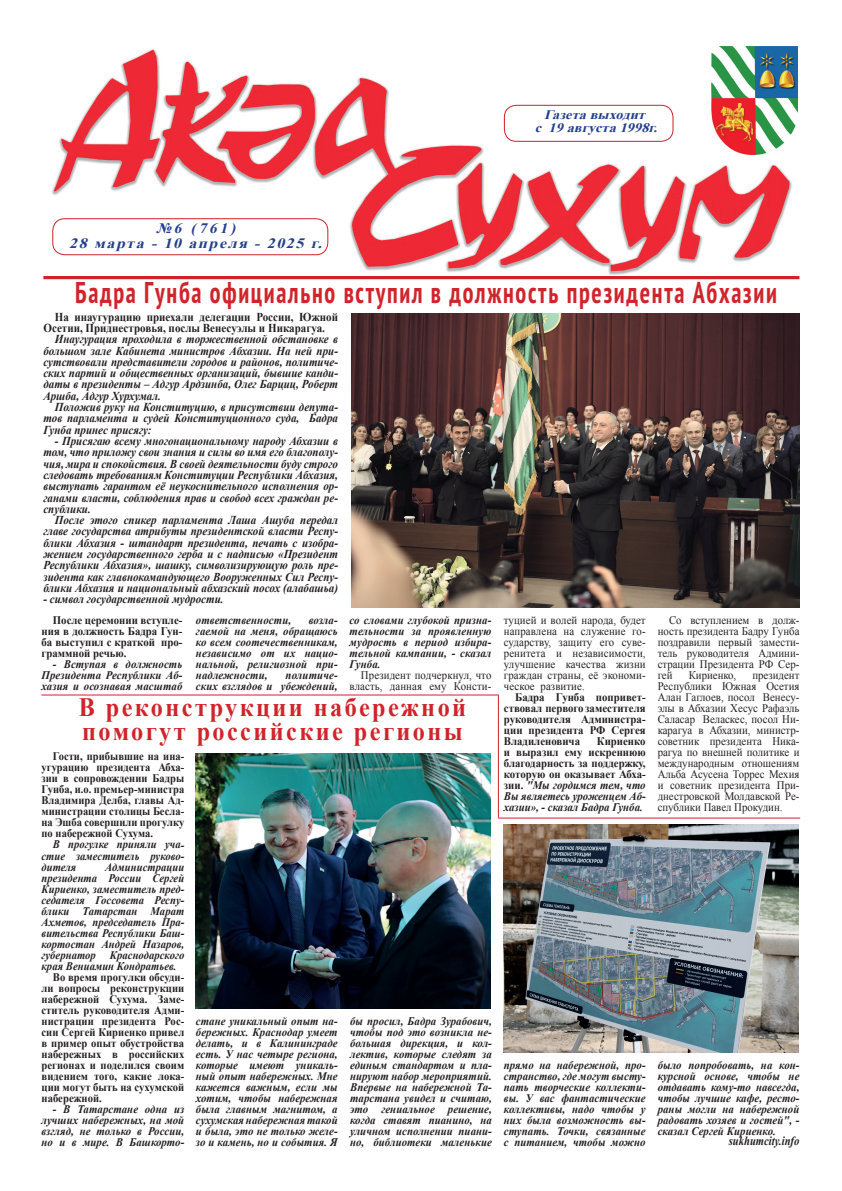
<style>
.page{position:relative;width:842px;height:1191px;background:#fff}
.page>*{position:absolute;margin:0;border:0;box-sizing:border-box;transform-origin:0 0}
.t1{font:700 condensed 30px "PT Sans Pro";letter-spacing:.07em;color:#d1232a;scale:.81 1}
.t2{font:700 26.4px/24px "Times New Roman";letter-spacing:.1em;color:#d1232a;scale:.92 1}
.t3{font:italic 700 14.4px "Times New Roman";color:#253f8e}
.t4{font:italic 700 14.3px "Times New Roman";color:#253f8e;scale:1.12 1}
.t5{font:italic 700 13px/13px "Times New Roman";color:#253f8e;text-align:center;scale:1.09 1}
.t6{font:italic 700 12.5px "Times New Roman";color:#231f20;scale:.85 1}
.t7{font:italic 700 12.1px/11.3px "Times New Roman";color:#231f20;text-align:justify;scale:.91 1}
.t8{font:700 12.1px/11.3px "Times New Roman";color:#231f20;scale:.91 1}
.t9{font:italic 700 11.6px/11px "Times New Roman";letter-spacing:.005em;color:#231f20;text-align:justify;scale:.94 1}
.t10{font:11.6px/11px "Times New Roman";color:#231f20;text-align:justify;scale:.94 1}
.t11{font:700 11.6px/11px "Times New Roman";color:#231f20;text-align:justify;scale:.94 1}
.t12{font:italic 700 11.6px/11px "Times New Roman";letter-spacing:.005em;color:#231f20;text-align:justify;scale:.92 1}
.t13{font:700 11.6px/11px "Times New Roman";color:#231f20;text-align:justify;scale:.92 1}
.t14{font:700 11.6px/11px "Times New Roman";color:#231f20;text-align:justify;scale:.91 1}
.s1{font-style:italic}
</style>
<div class="page">
<hr style="left:43px;top:275px;width:756px;height:4px;background:#cf202d">
<hr style="left:498px;top:694px;width:1px;height:123px;background:#cf202d">
<hr style="left:498px;top:817px;width:302px;height:1px;background:#cf202d">
<img style="left:43px;top:46px;width:756px;height:230px">
<div style="left:504px;top:105px;width:169px;height:37px;border:1px solid #cf202d;border-radius:12px"></div>
<div style="left:52px;top:218px;width:276px;height:37px;border:1px solid #cf202d;border-radius:12px"></div>
<img style="left:711px;top:47px;width:87px;height:108px">
<hr style="left:41px;top:694px;width:457px;height:1px;background:#cf202d">
<img style="left:196px;top:753px;width:295px;height:255px">
<img style="left:351px;top:313px;width:448px;height:294px">
<img style="left:504px;top:824px;width:295px;height:228px">
<p class="t3" style="left:156px;top:218px;width:85px">№6 (761)</p>
<p class="t4" style="left:69px;top:233px;width:231px">28 марта - 10 апреля - 2025 г.</p>
<p class="t5" style="left:535px;top:108px;width:118px">Газетавыходит<br>с 19августа1998г.</p>
<h1 class="t1" style="left:75px;top:273px;width:868px">Бадра Гунба официально вступил в должность президента Абхазии</h1>
<p class="t8" style="left:43px;top:310px;width:325px;text-indent:11px">На инаугурацию приехали делегации России, Южной<br>Осетии, Приднестровья, послы Венесуэлы и Никарагуа.</p>
<p class="t7" style="left:43px;top:333px;width:325px;text-indent:11px">Инаугурация проходила в торжественной обстановке в большом зале Кабинета министров Абхазии. На ней при&shy;сутствовали представители городов и районов, политиче&shy;ских партий и общественных организаций, бывшие канди&shy;даты в президенты – Адгур Ардзинба, Олег Барциц, Роберт Аршба, Адгур Хурхумал.</p>
<p class="t7" style="left:43px;top:401px;width:325px;text-indent:11px">Положив руку на Конституцию, в присутствии депута&shy;тов парламента и судей Конституционного суда, Бадра Гунба принес присягу:</p>
<p class="t7" style="left:43px;top:435px;width:325px;text-indent:11px">- Присягаю всему многонациональному народу Абхазии в том, что приложу свои знания и силы во имя его благополу&shy;чия, мира и спокойствия. В своей деятельности буду строго следовать требованиям Конституции Республики Абхазия, выступать гарантом её неукоснительного исполнения ор&shy;ганами власти, соблюдения прав и свобод всех граждан ре&shy;спублики.</p>
<p class="t7" style="left:43px;top:514px;width:325px;text-indent:11px">После этого спикер парламента Лаша Ашуба передал главе государства атрибуты президентской власти Респу&shy;блики Абхазия - штандарт президента, печать с изобра&shy;жением государственного герба и с надписью «Президент Республики Абхазия», шашку, символизирующую роль пре&shy;зидента как главнокомандующего Вооруженных Сил Респу&shy;блики Абхазия и национальный абхазский посох (алабашьа)</p>
<p class="t7" style="left:43px;top:593px;width:200px">- символ государственной мудрости.</p>
<p class="t11" style="left:42px;top:614px;width:151px;text-indent:11px">После церемонии вступле&shy;ния в должность Бадра Гун&shy;ба выступил с краткой про&shy;граммной речью.</p>
<p class="t9" style="left:42px;top:658px;width:151px;text-indent:11px">- Вступая в должность Президента Республики Аб&shy;хазия и осознавая масштаб</p>
<p class="t9" style="left:350px;top:614px;width:152px">со словами глубокой призна&shy;тельности за проявленную мудрость в период избира&shy;тельной кампании, - сказал Гунба.</p>
<p class="t10" style="left:350px;top:669px;width:152px;text-align:right">Президент подчеркнул, что власть, данная ему Консти-</p>
<p class="t10" style="left:504px;top:614px;width:152px">туцией и волей народа, будет направлена на служение го&shy;сударству, защиту его суве&shy;ренитета и независимости, улучшение качества жизни граждан страны, её экономи&shy;ческое развитие.</p>
<p class="t11" style="left:504px;top:691px;width:152px;text-indent:11px">Бадра Гунба попривет&shy;ствовал первого заместителя руководителя Администра&shy;ции президента РФ Сергея Владиленовича</p>
<p class="t10" style="left:658px;top:614px;width:152px;text-indent:11px">Со вступлением в долж&shy;ность президента Бадру Гунба поздравили первый замести&shy;тель руководителя Админи&shy;страции Президента РФ Сер&shy;гей</p>
<p class="t9" style="left:196px;top:614px;width:152px;text-indent:113px">возла&shy;гаемой на меня, обращаюсь ко всем соотечественникам, независимо от их нацио&shy;нальной, религиозной при&shy;надлежности,</p>
<p class="t9" style="left:196px;top:614px;width:103px">ответственности,</p>
<p class="t10" style="left:689px;top:669px;width:52px">Кириенко,</p>
<p class="t9" style="left:196px;top:669px;width:152px;text-align:right">политиче-<br>ских взглядов и убеждений,</p>
<p class="t10" style="left:658px;top:669px;width:152px;text-indent:95px">президент Республики Южная Осетия Алан Гаглоев, посол Венесу&shy;элы в Абхазии Хесус Рафаэль Саласар Веласкес, посол Ни&shy;карагуа в Абхазии, министр&shy;советник президента Ника&shy;рагуа по внешней политике и международным отношениям Альба Асусена Торрес Мехия и советник президента При&shy;днестровской Молдавской Ре&shy;спублики Павел Прокудин.</p>
<h2 class="t2" style="left:79px;top:694px;width:423px">В реконструкции набережной помогут российские регионы</h2>
<p class="t11" style="left:504px;top:735px;width:152px;text-indent:93px">Кириенко и выразил ему искреннюю благодарность за поддержку, которую он оказывает Абха&shy;зии. <span class="s1">"Мы гордимся тем, что Вы являетесь уроженцем Аб&shy;хазии», - сказал Бадра Гунба.</span></p>
<p class="t14" style="left:42px;top:750px;width:158px;text-indent:11px">Гости, прибывшие на ина&shy;угурацию президента Абха&shy;зии в сопровождении Бадры Гунба, и.о. премьер-министра Владимира Делба, главы Ад&shy;министрации столицы Бесла&shy;на Эшба совершили прогулку по набережной Сухума.</p>
<p class="t12" style="left:42px;top:838px;width:157px;text-indent:11px">В прогулке приняли уча&shy;стие заместитель руково&shy;дителя</p>
<p class="t12" style="left:42px;top:860px;width:157px;text-indent:64px">Администрации президента России Сергей Кириенко, заместитель пред&shy;седателя Госсовета Респу&shy;блики Татарстан Марат Ахметов, председатель Пра&shy;вительства Республики Баш&shy;кортостан Андрей Назаров, губернатор Краснодарского края Вениамин Кондратьев.</p>
<p class="t13" style="left:42px;top:970px;width:157px;text-indent:11px">Во время прогулки обсуди&shy;ли вопросы реконструкции набережной Сухума. Заме&shy;ститель руководителя Адми&shy;нистрации президента Рос&shy;сии Сергей Кириенко привел в пример опыт обустройства набережных в российских регионах и поделился своим видением того, какие лока&shy;ции могут быть на сухумской набережной.</p>
<p class="t9" style="left:42px;top:1102px;width:153px;text-indent:11px">- В Татарстане одна из лучших набережных, на мой взгляд, не только в России, но и в мире. В Башкорто-</p>
<p class="t9" style="left:196px;top:1015px;width:152px">стане уникальный опыт на&shy;бережных. Краснодар умеет делать, и в Калининграде есть. У нас четыре региона, которые имеют уникаль&shy;ный опыт набережных. Мне кажется важным, если мы хотим, чтобы набережная была главным магнитом, а сухумская набережная такой и была, это не только желе&shy;зо и камень, но и события. Я</p>
<p class="t9" style="left:350px;top:1015px;width:152px">бы просил, Бадра Зурабович, чтобы под это возникла не&shy;большая дирекция, и кол&shy;лектив, которые следят за единым стандартом и пла&shy;нируют набор мероприятий.<br>Впервые на набережной Та&shy;тарстана увидел и считаю, это гениальное решение, когда ставят пианино, на уличном исполнении пиани&shy;но, библиотеки маленькие</p>
<p class="t9" style="left:504px;top:1059px;width:152px">прямо на набережной, про&shy;странство, где могут высту&shy;пать творческие коллекти&shy;вы. У вас фантастические коллективы, надо чтобы у них была возможность вы&shy;ступать. Точки, связанные с питанием, чтобы можно</p>
<p class="t9" style="left:658px;top:1059px;width:152px">было попробовать, на кон&shy;курсной основе, чтобы не отдавать кому-то навсегда, чтобы лучшие кафе, ресто&shy;раны могли на набережной радовать хозяев и гостей", - сказал Сергей Кириенко.</p>
<p class="t6" style="left:729px;top:1132px;width:85px">sukhumcity.info</p>
</div>
